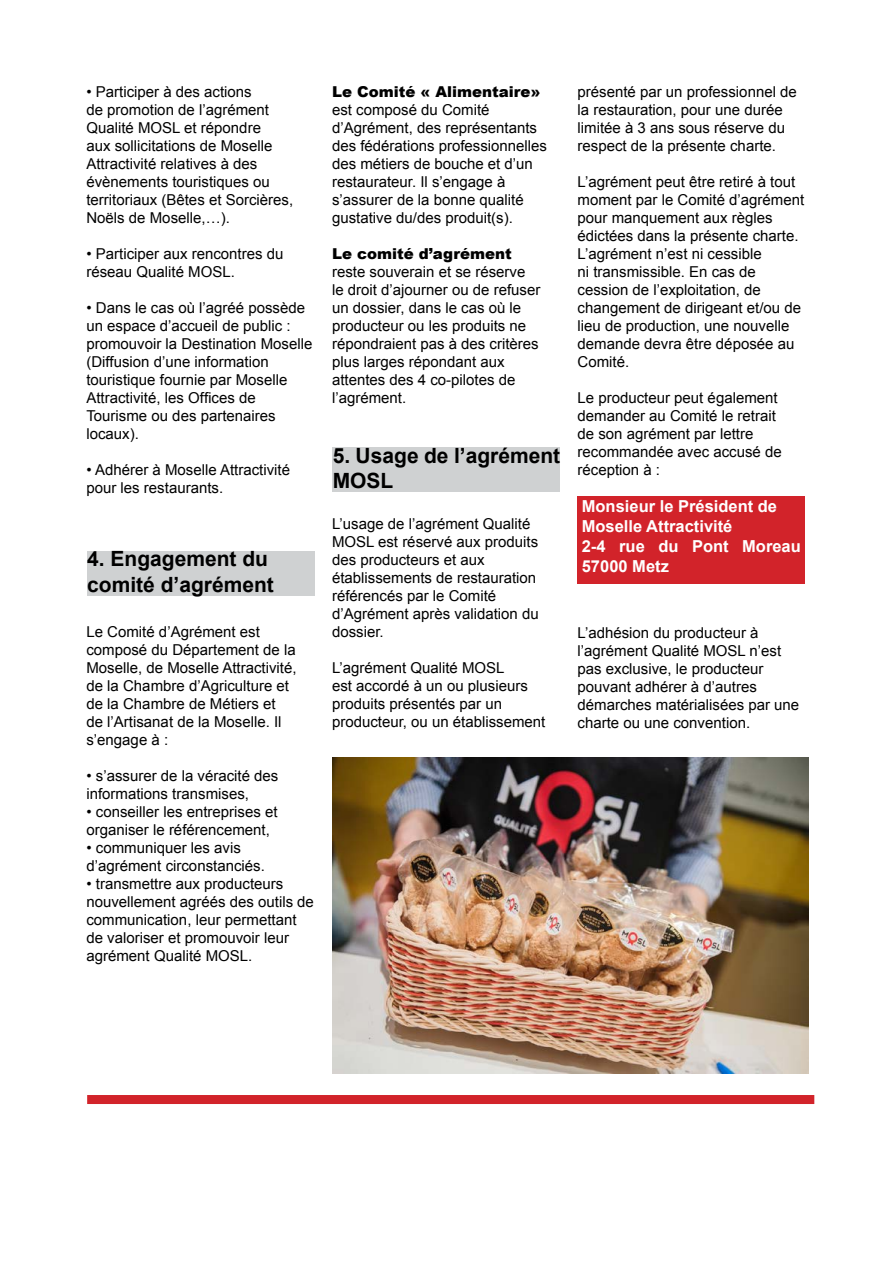
<style>
.page{position:relative;width:893px;height:1263px;background:#fff}
.page>*{position:absolute;margin:0;border:0;box-sizing:border-box;transform-origin:0 0}
.t1{font:700 21px/25.2px "Arial";color:#000}
.t2{font:700 16.5px/19.8px "Arial";color:#fff}
.t3{font:15px/18px "Arial";color:#000}
.t4{font:900 15px "Arial";color:#000}
</style>
<div class="page">
<div style="left:87px;top:551px;width:228px;height:45px;background:#cfd1d2"></div>
<div style="left:578px;top:496px;width:227px;height:88px;background:#d2232a"></div>
<div style="left:333px;top:448px;width:227px;height:44px;background:#cfd1d2"></div>
<img style="left:333px;top:757px;width:475px;height:316px">
<div style="left:87px;top:1095px;width:727px;height:9px;background:#d2232a"></div>
<p class="t3" style="left:86px;top:83px;width:208px">• Participer à des actions<br>de promotion de l’agrément<br>Qualité MOSL et répondre<br>aux sollicitations de Moselle<br>Attractivité relatives à des évènements touristiques ou territoriaux (Bêtes et Sorcières,<br>Noëls de Moselle,…).</p>
<p class="t3" style="left:86px;top:245px;width:198px">• Participer aux rencontres du réseau Qualité MOSL.</p>
<p class="t3" style="left:86px;top:299px;width:227px">• Dans le cas où l’agréé possède un espace d’accueil de public : promouvoir la Destination Moselle (Diffusion d’une information touristique fournie par Moselle<br>Attractivité, les Offices de<br>Tourisme ou des partenaires locaux).</p>
<p class="t3" style="left:86px;top:461px;width:205px">• Adhérer à Moselle Attractivité pour les restaurants.</p>
<h1 class="t1" style="left:87px;top:547px;width:188px">4. Engagement du comité d’agrément</h1>
<p class="t3" style="left:86px;top:623px;width:212px">Le Comité d’Agrément est composé du Département de la<br>Moselle, de Moselle Attractivité, de la Chambre d’Agriculture et de la Chambre de Métiers et<br>de l’Artisanat de la Moselle. Il s’engage à :</p>
<p class="t3" style="left:86px;top:767px;width:193px">• s’assurer de la véracité des informations transmises,</p>
<p class="t3" style="left:86px;top:803px;width:193px">• conseiller les entreprises et organiser le référencement,</p>
<p class="t3" style="left:86px;top:839px;width:180px">• communiquer les avis d’agrément circonstanciés.</p>
<p class="t3" style="left:86px;top:875px;width:229px">• transmettre aux producteurs nouvellement agréés des outils de communication, leur permettant de valoriser et promouvoir leur agrément Qualité MOSL.</p>
<p class="t4" style="left:332px;top:81px;width:210px">Le Comité « Alimentaire»</p>
<p class="t3" style="left:332px;top:101px;width:217px">est composé du Comité d’Agrément, des représentants des fédérations professionnelles des métiers de bouche et d’un restaurateur. Il s’engage à s’assurer de la bonne qualité gustative du/des produit(s).</p>
<p class="t4" style="left:332px;top:243px;width:181px">Le comité d’agrément</p>
<p class="t3" style="left:332px;top:263px;width:210px">reste souverain et se réserve le droit d’ajourner ou de refuser un dossier, dans le cas où le producteur ou les produits ne répondraient pas à des critères plus larges répondant aux attentes des 4 co-pilotes de l’agrément.</p>
<h1 class="t1" style="left:333px;top:443px;width:229px">5. Usage de l’agrément<br>MOSL</h1>
<p class="t3" style="left:332px;top:515px;width:208px">L’usage de l’agrément Qualité<br>MOSL est réservé aux produits des producteurs et aux établissements de restauration référencés par le Comité d’Agrément après validation du dossier.</p>
<p class="t3" style="left:332px;top:659px;width:215px">L’agrément Qualité MOSL<br>est accordé à un ou plusieurs produits présentés par un producteur, ou un établissement</p>
<p class="t3" style="left:578px;top:83px;width:221px">présenté par un professionnel de la restauration, pour une durée limitée à 3 ans sous réserve du respect de la présente charte.</p>
<p class="t3" style="left:578px;top:173px;width:228px">L’agrément peut être retiré à tout moment par le Comité d’agrément pour manquement aux règles édictées dans la présente charte.<br>L’agrément n’est ni cessible<br>ni transmissible. En cas de cession de l’exploitation, de changement de dirigeant et/ou de lieu de production, une nouvelle demande devra être déposée au<br>Comité.</p>
<p class="t3" style="left:578px;top:389px;width:206px">Le producteur peut également demander au Comité le retrait de son agrément par lettre recommandée avec accusé de réception à :</p>
<p class="t2" style="left:582px;top:497px;width:221px">Monsieur le Président de<br>Moselle Attractivité<br>2-4 rue du Pont Moreau<br>57000 Metz</p>
<p class="t3" style="left:578px;top:624px;width:223px">L’adhésion du producteur à l’agrément Qualité MOSL n’est pas exclusive, le producteur pouvant adhérer à d’autres démarches matérialisées par une charte ou une convention.</p>
</div>
